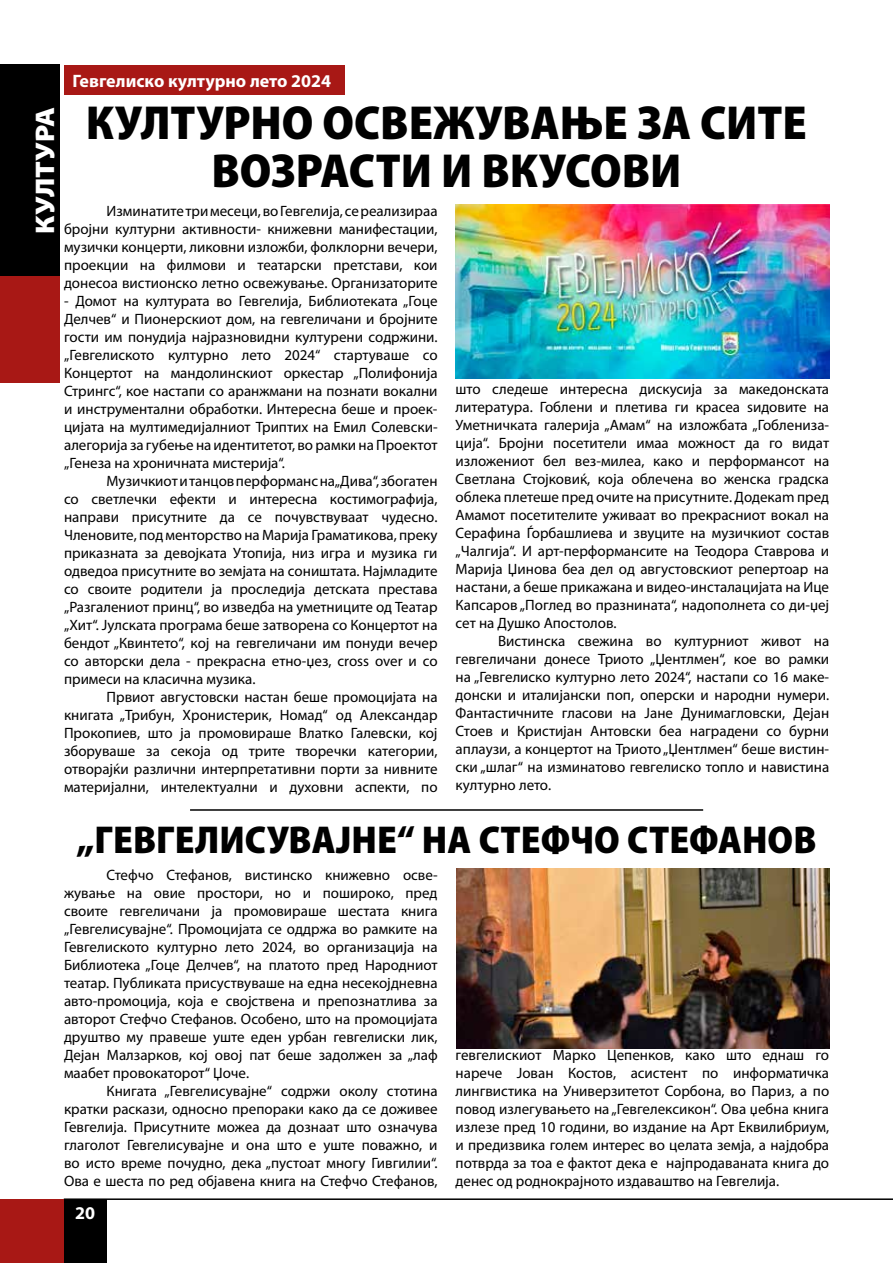
<style>
.page{position:relative;width:893px;height:1263px;background:#fff}
.page>*{position:absolute;margin:0;border:0;box-sizing:border-box;transform-origin:0 0}
.t1{font:900 semi-condensed 48px/48px "Myriad Pro";color:#000;text-align:center}
.t2{font:900 semi-condensed 39px "Myriad Pro";color:#000}
.t3{font:900 semi-expanded 27px "Myriad Pro";color:#fff}
.t4{font:700 18px "Myriad Pro";color:#fff}
.t5{font:15px/18px "Myriad Pro";color:#000;text-align:justify}
</style>
<div class="page">
<hr style="left:64px;top:1198px;width:829px;height:2px;background:#000">
<div style="left:64px;top:1199px;width:42px;height:64px;background:#000"></div>
<div style="left:0;top:1199px;width:64px;height:64px;background:#a81815"></div>
<div style="left:0;top:64px;width:60px;height:212px;background:#000"></div>
<div style="left:0;top:276px;width:60px;height:107px;background:#a81815"></div>
<div style="left:64px;top:65px;width:280px;height:30px;background:#a81815"></div>
<img style="left:456px;top:205px;width:373px;height:173px">
<img style="left:457px;top:868px;width:372px;height:180px">
<hr style="left:190px;top:809px;width:513px;height:2px;background:#000">
<h3 class="t3" style="left:27px;top:234px;width:129px;rotate:-90deg">КУЛТУРА</h3>
<p class="t4" style="left:73px;top:69px;width:260px">Гевгелиско културно лето 2024</p>
<h1 class="t1" style="left:86px;top:97px;width:723px">КУЛТУРНО ОСВЕЖУВАЊЕ ЗА СИТЕ<br>ВОЗРАСТИ И ВКУСОВИ</h1>
<p class="t5" style="left:64px;top:202px;width:375px;text-indent:43px">Изминатите три месеци, во Гевгелија, се реализираа бројни културни активности- книжевни манифестации, музички концерти, ликовни изложби, фолклорни вечери, проекции на филмови и театарски претстави, кои донесоа вистионско летно освежување. Организаторите</p>
<p class="t5" style="left:64px;top:292px;width:375px">- Домот на културата во Гевгелија, Библиотеката „Гоце Делчев“ и Пионерскиот дом, на гевгеличани и бројните гости им понудија најразновидни културени содржини. „Гевгелиското културно лето 2024“ стартуваше со Концертот на мандолинскиот оркестар „Полифонија Стрингс“, кое настапи со аранжмани на познати вокални и инструментални обработки. Интересна беше и проек&shy;цијата на мултимедијалниот Триптих на Емил Солевски&shy;алегорија за губење на идентитетот, во рамки на Проектот „Генеза на хроничната мистерија“.</p>
<p class="t5" style="left:64px;top:472px;width:375px;text-indent:43px">Музичкиот и танцов перформанс на „Дива“, збогатен со светлечки ефекти и интересна костимографија, направи присутните да се почувствуваат чудесно.<br>Членовите, под менторство на Марија Граматикова, преку приказната за девојката Утопија, низ игра и музика ги одведоа присутните во земјата на соништата. Најмладите со своите родители ја проследија детската престава „Разгалениот принц“, во изведба на уметниците од Театар „Хит“. Јулската програма беше затворена со Концертот на бендот „Квинтето“, кој на гевгеличани им понуди вечер со авторски дела - прекрасна етно-џез, cross over и со примеси на класична музика.</p>
<p class="t5" style="left:64px;top:688px;width:375px;text-indent:43px">Првиот августовски настан беше промоцијата на книгата „Трибун, Хронистерик, Номад“ од Александар Прокопиев, што ја промовираше Влатко Галевски, кој зборуваше за секоја од трите творечки категории, отворајќи различни интерпретативни порти за нивните материјални, интелектуални и духовни аспекти, по</p>
<p class="t5" style="left:456px;top:379px;width:375px">што следеше интересна дискусија за македонската литература. Гоблени и плетива ги красеа ѕидовите на Уметничката галерија „Амам“ на изложбата „Гоблениза&shy;ција“. Бројни посетители имаа можност да го видат изложениот бел вез-милеа, како и перформансот на Светлана Стојковиќ, која облечена во женска градска облека плетеше пред очите на присутните. Додекаm пред Амамот посетителите уживаат во прекрасниот вокал на Серафина Ѓорбашлиева и звуците на музичкиот состав „Чалгија“. И арт-перформансите на Теодора Ставрова и Марија Џинова беа дел од августовскиот репертоар на настани, а беше прикажана и видео-инсталацијата на Ице Капсаров „Поглед во празнината“, надополнета со ди-џеј сет на Душко Апостолов.</p>
<p class="t5" style="left:456px;top:631px;width:375px;text-indent:43px">Вистинска свежина во културниот живот на гевгеличани донесе Триото „Џентлмен“, кое во рамки на „Гевгелиско културно лето 2024“, настапи со 16 маке&shy;донски и италијански поп, оперски и народни нумери.<br>Фантастичните гласови на Јане Дунимагловски, Дејан Стоев и Кристијан Антовски беа наградени со бурни аплаузи, а концертот на Триото „Џентлмен“ беше вистин&shy;ски „шлаг“ на изминатово гевгелиско топло и навистина културно лето.</p>
<h2 class="t2" style="left:77px;top:814px;width:741px">„ГЕВГЕЛИСУВАЈНЕ“ НА СТЕФЧО СТЕФАНОВ</h2>
<p class="t5" style="left:64px;top:865px;width:375px;text-indent:43px">Стефчо Стефанов, вистинско книжевно осве&shy;жување на овие простори, но и пошироко, пред своите гевгеличани ја промовираше шестата книга „Гевгелисувајне“. Промоцијата се оддржа во рамките на Гевгелиското културно лето 2024, во организација на Библиотека „Гоце Делчев“, на платото пред Народниот театар. Публиката присуствуваше на една несекојдневна авто-промоција, која е својствена и препознатлива за авторот Стефчо Стефанов. Особено, што на промоцијата друштво му правеше уште еден урбан гевгелиски лик, Дејан Малзарков, кој овој пат беше задолжен за „лаф маабет провокаторот“ Џоче.</p>
<p class="t5" style="left:64px;top:1081px;width:375px;text-indent:43px">Книгата „Гевгелисувајне“ содржи околу стотина кратки раскази, односно препораки како да се доживее Гевгелија. Присутните можеа да дознаат што означува глаголот Гевгелисувајне и она што е уште поважно, и во исто време почудно, дека „пустоат многу Гивгилии“.<br>Ова е шеста по ред објавена книга на Стефчо Стефанов,</p>
<p class="t4" style="left:75px;top:1201px;width:21px">20</p>
<p class="t5" style="left:456px;top:1045px;width:375px">гевгелискиот Марко Цепенков, како што еднаш го нарече Јован Костов, асистент по информатичка лингвистика на Универзитетот Сорбона, во Париз, а по повод излегувањето на „Гевгелексикон“. Ова џебна книга излезе пред 10 години, во издание на Арт Еквилибриум, и предизвика голем интерес во целата земја, а најдобра потврда за тоа е фактот дека е најпродаваната книга до денес од роднокрајното издаваштво на Гевгелија.</p>
</div>
